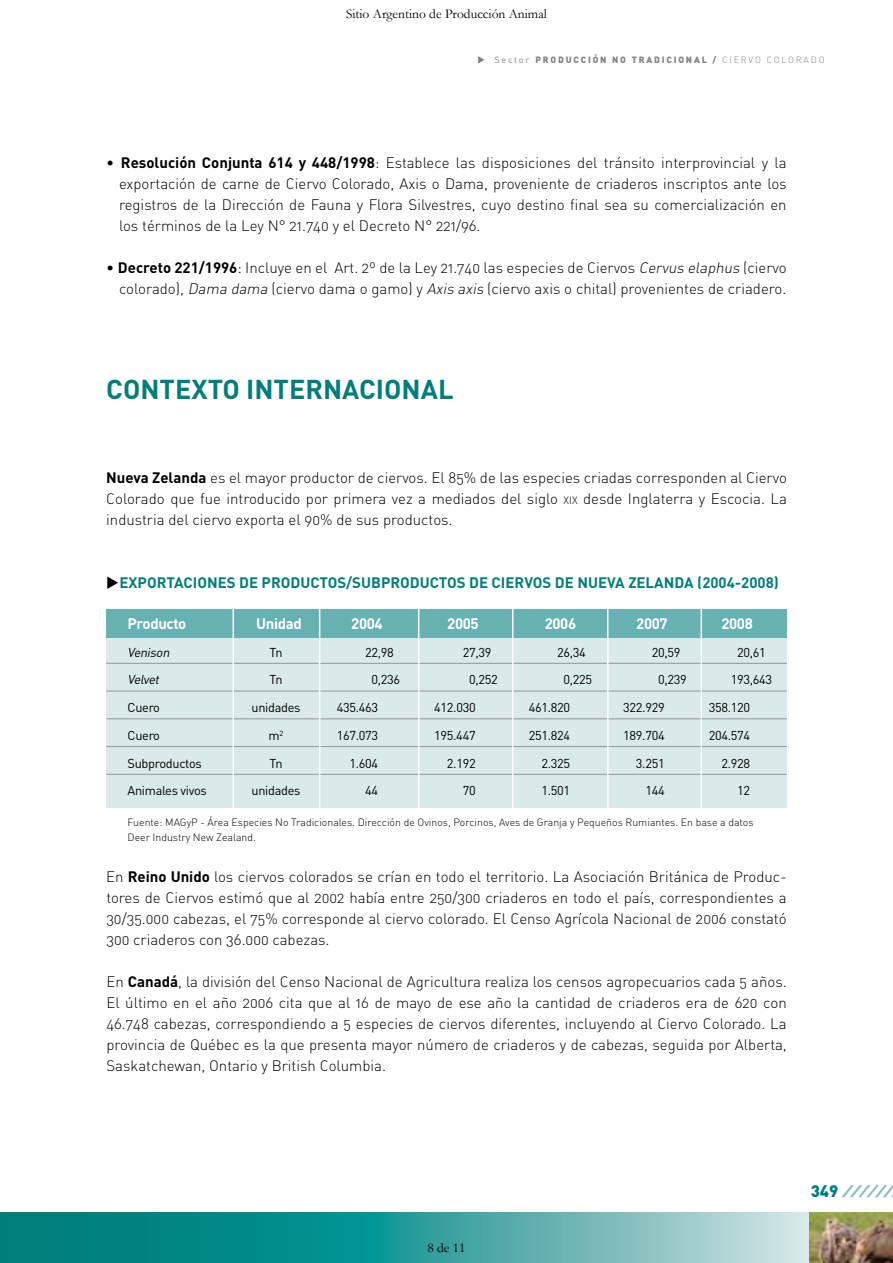
<style>
.page{position:relative;width:893px;height:1263px;background:#fff}
.page>*{position:absolute;margin:0;border:0;box-sizing:border-box;transform-origin:0 0}
.t1{font:700 27px "DIN";color:#007e7a}
.t2{font:italic 900 16.5px "Helvetica Neue";color:#83bdbd}
.t3{font:15px/21px "DIN Light Alternate";color:#000;text-align:justify}
.t4{font:700 15px "DIN";color:#007e7a}
.t5{font:700 15px "DIN";letter-spacing:-.025em;color:#fff}
.t6{font:13.5px "Garamond";color:#000}
.t7{font:12.75px "DIN";letter-spacing:-.025em;color:#000}
.t8{font:italic 12.75px "DIN";color:#000}
.t9{font:10.5px/15px "DIN Light Alternate";color:#000}
.t10{font:900 9px "DIN";letter-spacing:.2em;color:#808285}
.t11{font:9px "DIN Light Alternate";color:#808285}
.s1{font-weight:400}
.s2{font-family:"DIN Light Alternate";font-weight:400}
.s3{font-family:"DIN";font-weight:700}
.s4{font-style:italic}
.s5{font-size:10.5px}
.s6{font-family:"DIN";font-style:normal;color:#007e7a}
</style>
<div class="page">
<svg style="left:1px;top:1213px;width:809px;height:50px;background:#40a3a1"></svg>
<img style="left:810px;top:1213px;width:83px;height:50px">
<div style="left:106px;top:630px;width:681px;height:178px;background:#daeaea"></div>
<div style="left:106px;top:609px;width:681px;height:29px;background:#68b1b2"></div>
<hr style="left:106px;top:663px;width:681px;height:1px;background:#939598">
<hr style="left:106px;top:691px;width:681px;height:1px;background:#939598">
<hr style="left:106px;top:718px;width:681px;height:1px;background:#939598">
<hr style="left:106px;top:746px;width:681px;height:1px;background:#939598">
<hr style="left:106px;top:774px;width:681px;height:1px;background:#939598">
<hr style="left:233px;top:606px;width:1px;height:213px;background:#fff">
<hr style="left:319px;top:606px;width:1px;height:213px;background:#fff">
<hr style="left:418px;top:606px;width:1px;height:213px;background:#fff">
<hr style="left:512px;top:606px;width:1px;height:213px;background:#fff">
<hr style="left:607px;top:606px;width:1px;height:213px;background:#fff">
<hr style="left:700px;top:606px;width:2px;height:213px;background:#fff">
<p class="t6" style="left:346px;top:4px;width:202px">Sitio Argentino de Producción Animal</p>
<p class="t10" style="left:477px;top:54px;width:304px">◆ <span class="s1">Sector</span> PRODUCC IÓN NO T RADIC IONAL / <span class="s2">ciervo colo</span></p>
<p class="t11" style="left:796px;top:54px;width:16px">rado</p>
<p class="t3" style="left:119px;top:152px;width:669px;text-indent:-13px">• <span class="s3">RESOLUCIÓN CONJUNTA 614 Y 448/1998</span>: Establece las disposiciones del tránsito interprovincial y la exportación de carne de Ciervo Colorado, Axis o Dama, proveniente de criaderos inscriptos ante los registros de la Dirección de Fauna y Flora Silvestres, cuyo destino final sea su comercialización en los términos de la Ley N ° 21.740 y el Decreto N ° 221/96.</p>
<p class="t3" style="left:106px;top:257px;width:682px;text-align:right">• <span class="s3">DECRETO 221/1996</span>: I ncluye en el Art. 2º de la Ley 21.740 las especies de Ciervos <span class="s4">Cervuselaphus</span>(ciervo colorado), <span class="s4">Damadama</span>(ciervo dama o gamo) y <span class="s4">Axisaxis</span>(ciervo axis o chital) provenientes de criadero.</p>
<h1 class="t1" style="left:106px;top:372px;width:349px">CONTEXTO I NTERNACIONAL</h1>
<p class="t3" style="left:106px;top:467px;width:682px"><span class="s3">NUEVA ZELANDA</span> es el mayor productor de ciervos. El 85% de las especies criadas corresponden al Ciervo Colorado que fue introducido por primera vez a mediados del siglo <span class="s5">xix</span> desde I nglaterra y Escocia. La industria del ciervo exporta el 90% de sus productos.</p>
<p class="t4" style="left:119px;top:573px;width:661px">EXPORTACI ONES DE PRODUCTOS/SUBPRODUCTOS DE CIERVOS DE N UEVA ZELANDA (2004-2008)</p>
<p class="t5" style="left:128px;top:614px;width:100px">PRODUCTO U</p>
<p class="t5" style="left:266px;top:614px;width:38px">NIDAD</p>
<p class="t5" style="left:351px;top:614px;width:33px">2004</p>
<p class="t5" style="left:447px;top:614px;width:33px">2005</p>
<p class="t5" style="left:545px;top:614px;width:33px">2006</p>
<p class="t5" style="left:636px;top:614px;width:33px">2007</p>
<p class="t5" style="left:721px;top:614px;width:33px">2008</p>
<p class="t8" style="left:128px;top:644px;width:46px">Venison</p>
<p class="t7" style="left:269px;top:644px;width:15px">Tn</p>
<p class="t7" style="left:365px;top:644px;width:30px">22,98</p>
<p class="t7" style="left:463px;top:644px;width:30px">27,39</p>
<p class="t7" style="left:557px;top:644px;width:30px">26,34</p>
<p class="t7" style="left:652px;top:644px;width:30px">20,59</p>
<p class="t7" style="left:737px;top:644px;width:30px">20,61</p>
<p class="t8" style="left:128px;top:672px;width:36px">Velvet</p>
<p class="t7" style="left:269px;top:672px;width:15px">Tn</p>
<p class="t7" style="left:371px;top:672px;width:30px">0,236</p>
<p class="t7" style="left:469px;top:672px;width:30px">0,252</p>
<p class="t7" style="left:563px;top:672px;width:30px">0,225</p>
<p class="t7" style="left:658px;top:672px;width:30px">0,239</p>
<p class="t7" style="left:731px;top:672px;width:43px">193,643</p>
<p class="t7" style="left:128px;top:699px;width:34px">Cuero</p>
<p class="t7" style="left:251px;top:699px;width:51px">unidades</p>
<p class="t7" style="left:337px;top:699px;width:43px">435.463</p>
<p class="t7" style="left:434px;top:699px;width:43px">412.030</p>
<p class="t7" style="left:529px;top:699px;width:43px">461.820</p>
<p class="t7" style="left:623px;top:699px;width:43px">322.929</p>
<p class="t7" style="left:709px;top:699px;width:43px">358.120</p>
<p class="t7" style="left:128px;top:727px;width:34px">Cuero</p>
<p class="t7" style="left:269px;top:727px;width:16px">m<sup>2</sup></p>
<p class="t7" style="left:337px;top:727px;width:43px">167.073</p>
<p class="t7" style="left:434px;top:727px;width:43px">195.447</p>
<p class="t7" style="left:529px;top:727px;width:43px">251.824</p>
<p class="t7" style="left:623px;top:727px;width:43px">189.704</p>
<p class="t7" style="left:709px;top:727px;width:43px">204.574</p>
<p class="t7" style="left:128px;top:755px;width:76px">Subproductos</p>
<p class="t7" style="left:269px;top:755px;width:15px">Tn</p>
<p class="t7" style="left:349px;top:755px;width:30px">1.604</p>
<p class="t7" style="left:447px;top:755px;width:30px">2.192</p>
<p class="t7" style="left:541px;top:755px;width:30px">2.325</p>
<p class="t7" style="left:636px;top:755px;width:30px">3.251</p>
<p class="t7" style="left:721px;top:755px;width:30px">2.928</p>
<p class="t7" style="left:128px;top:783px;width:81px">Animales vivos</p>
<p class="t7" style="left:251px;top:783px;width:51px">unidades</p>
<p class="t7" style="left:365px;top:783px;width:14px">44</p>
<p class="t7" style="left:463px;top:783px;width:14px">70</p>
<p class="t7" style="left:541px;top:783px;width:30px">1.501</p>
<p class="t7" style="left:645px;top:783px;width:21px">144</p>
<p class="t7" style="left:737px;top:783px;width:14px">12</p>
<p class="t9" style="left:128px;top:814px;width:628px">Fuente: MAGyP - Área Especies N o Tradicionales. Dirección de Ovinos, Porcinos, Aves de G ranja y Pequeños Rumiantes. En base a datos<br>Deer I ndustry New Zealand.</p>
<p class="t3" style="left:106px;top:866px;width:682px">En <span class="s3">REINO UNIDO</span> los ciervos colorados se crían en todo el territorio. La Asociación B ritánica de Produc&shy;tores de Ciervos estimó que al 2002 había entre 250/300 criaderos en todo el país, correspondientes a 30/35.000 cabezas, el 75% corresponde al ciervo colorado. El Censo Agrícola Nacional de 2006 constató 300 criaderos con 36.000 cabezas.</p>
<p class="t3" style="left:106px;top:971px;width:682px">En <span class="s3">CANADÁ</span>, la división del Censo Nacional de Agricultura realiza los censos agropecuarios cada 5 años.<br>El último en el año 2006 cita que al 16 de mayo de ese año la cantidad de criaderos era de 620 con 46.748 cabezas, correspondiendo a 5 especies de ciervos diferentes, incluyendo al Ciervo Colorado. La provincia de Québec es la que presenta mayor número de criaderos y de cabezas, seguida por Alberta, Saskatchewan, Ontario y B ritish Columbia.</p>
<p class="t6" style="left:427px;top:1238px;width:40px">8 de 11</p>
<p class="t2" style="left:811px;top:1181px;width:89px"><span class="s6">3 4 9</span> //////</p>
</div>
